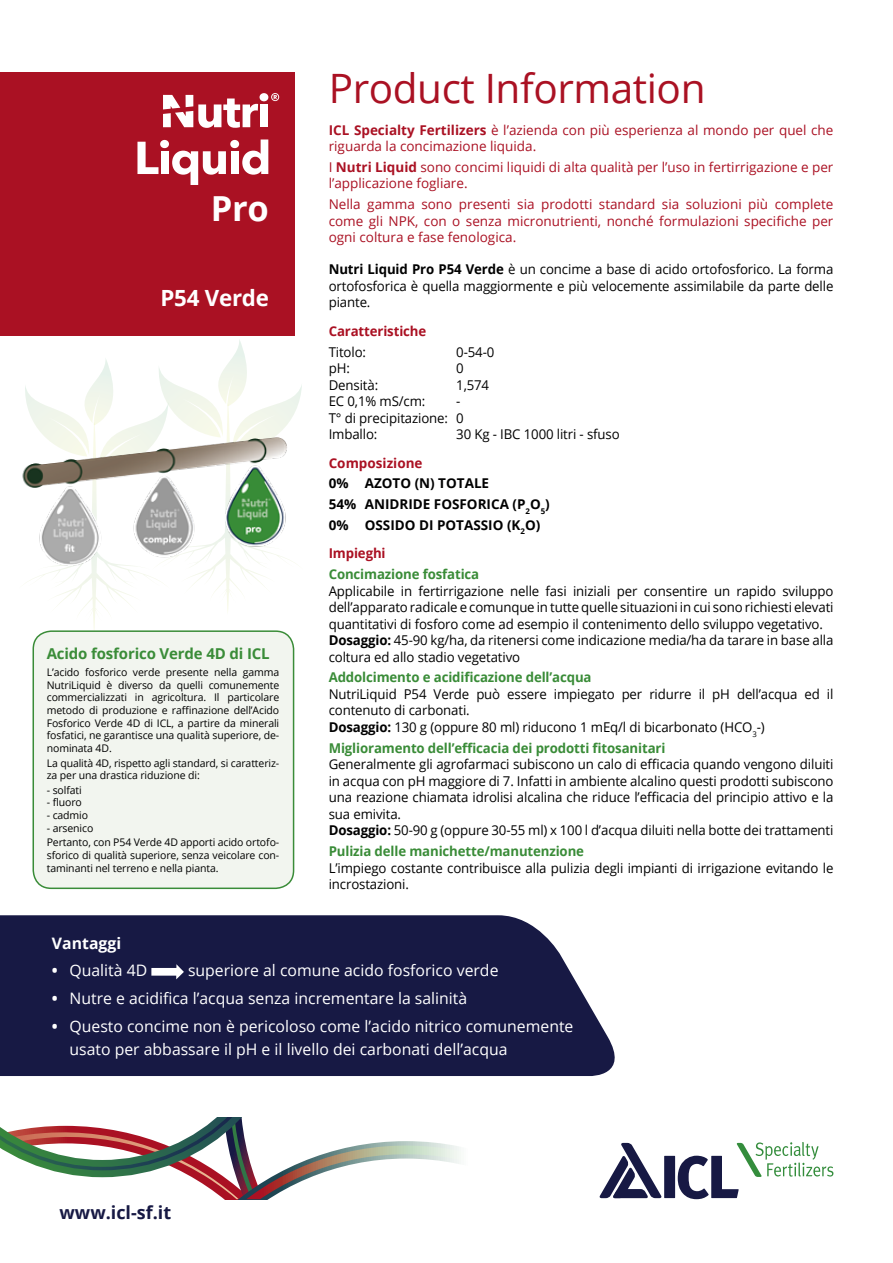
<style>
.page{position:relative;width:893px;height:1263px;background:#fff}
.page>*{position:absolute;margin:0;border:0;box-sizing:border-box;transform-origin:0 0}
.t1{font:40.5px "Open Sans";letter-spacing:-.01em;color:#aa1123}
.t2{font:700 34.5px "Open Sans";color:#fff}
.t3{font:700 22.35px "Open Sans";letter-spacing:-.01em;color:#fff}
.t4{font:700 18px "Open Sans";color:#171944}
.t5{font:15.75px/22.8px "Open Sans";color:#fff}
.t6{font:700 15.75px "Open Sans";color:#fff}
.t7{font:700 15px "Open Sans";letter-spacing:-.01em;color:#3a8c38}
.t8{font:13.5px/16.5px "Open Sans";letter-spacing:-.01em;color:#000}
.t9{font:13.5px/16.5px "Open Sans";color:#aa1123}
.t10{font:700 13.5px "Open Sans";letter-spacing:-.01em;color:#3a8c38}
.t11{font:700 13.5px/20.7px "Open Sans";color:#000}
.t12{font:700 13.5px "Open Sans";letter-spacing:-.01em;color:#aa1123}
.t13{font:10.5px/12.6px "Open Sans";letter-spacing:-.01em;color:#000}
.s1{font-weight:700}
</style>
<div class="page">
<div style="left:0;top:915px;width:615px;height:161px;background:#171944"></div>
<svg style="left:0;top:1117px;width:459px;height:82px"></svg>
<div style="left:0;top:72px;width:294px;height:264px;background:#aa1123"></div>
<svg style="left:599px;top:1143px;width:63px;height:55px"></svg>
<div style="left:664px;top:1156px;width:11px;height:42px;background:#171944"></div>
<svg style="left:678px;top:1142px;width:155px;height:57px"></svg>
<svg style="left:151px;top:964px;width:33px;height:15px"></svg>
<svg style="left:163px;top:93px;width:116px;height:35px"></svg>
<svg style="left:137px;top:139px;width:131px;height:46px"></svg>
<svg style="left:25px;top:340px;width:277px;height:294px"></svg>
<img style="left:22px;top:436px;width:271px;height:130px">
<div style="left:33px;top:631px;width:261px;height:257px;background:#f2f5ef;border-radius:18px"></div>
<div style="left:33px;top:630px;width:261px;height:259px;border:2px solid #3a8c38;border-radius:18px"></div>
<h2 class="t2" style="left:211px;top:184px;width:59px">Pro</h2>
<h3 class="t3" style="left:160px;top:282px;width:110px">P54 Verde</h3>
<p class="t7" style="left:47px;top:643px;width:224px">Acido fosforico Verde 4D di ICL</p>
<p class="t13" style="left:47px;top:666px;width:234px;text-align:justify">L’acido fosforico verde presente nella gamma NutriLiquid è diverso da quelli comunemente commercializzati in agricoltura. Il particolare metodo di produzione e raffinazione dell’Acido Fosforico Verde 4D di ICL, a partire da minerali fosfatici, ne garantisce una qualità superiore, de&shy;nominata 4D.</p>
<p class="t13" style="left:47px;top:756px;width:234px">La qualità 4D, rispetto agli standard, si caratteriz&shy;za per una drastica riduzione di:</p>
<p class="t13" style="left:47px;top:783px;width:37px">- solfati</p>
<p class="t13" style="left:47px;top:796px;width:37px">- fluoro</p>
<p class="t13" style="left:47px;top:809px;width:43px">- cadmio</p>
<p class="t13" style="left:47px;top:820px;width:234px;line-height:14.7px">- arsenico<br>Pertanto, con P54 Verde 4D apporti acido ortofo-</p>
<p class="t13" style="left:47px;top:849px;width:234px">sforico di qualità superiore, senza veicolare con&shy;taminanti nel terreno e nella pianta.</p>
<h1 class="t1" style="left:329px;top:61px;width:378px">Product Information</h1>
<p class="t9" style="left:329px;top:121px;width:506px"><span class="s1">ICL Specialty Fertilizers</span> è l’azienda con più esperienza al mondo per quel che riguarda la concimazione liquida.</p>
<p class="t9" style="left:329px;top:158px;width:506px">I <span class="s1">Nutri Liquid</span> sono concimi liquidi di alta qualità per l’uso in fertirrigazione e per l’applicazione fogliare.</p>
<p class="t9" style="left:329px;top:196px;width:506px;text-align:justify">Nella gamma sono presenti sia prodotti standard sia soluzioni più complete come gli NPK, con o senza micronutrienti, nonché formulazioni specifiche per ogni coltura e fase fenologica.</p>
<p class="t8" style="left:329px;top:261px;width:506px;text-align:justify"><span class="s1">Nutri Liquid Pro P54 Verde</span> è un concime a base di acido ortofosforico. La forma ortofosforica è quella maggiormente e più velocemente assimilabile da parte delle piante.</p>
<p class="t12" style="left:329px;top:321px;width:99px">Caratteristiche</p>
<p class="t8" style="left:329px;top:343px;width:39px">Titolo:</p>
<p class="t8" style="left:456px;top:343px;width:40px">0-54-0</p>
<p class="t8" style="left:329px;top:360px;width:23px">pH:</p>
<p class="t8" style="left:456px;top:360px;width:9px">0</p>
<p class="t8" style="left:329px;top:376px;width:51px">Densità:</p>
<p class="t8" style="left:456px;top:376px;width:34px">1,574</p>
<p class="t8" style="left:329px;top:393px;width:98px">EC 0,1% mS/cm:</p>
<p class="t8" style="left:329px;top:393px;width:137px;text-indent:127px">-<br>T° di precipitazione: 0<br>Imballo:</p>
<p class="t8" style="left:456px;top:426px;width:165px">30 Kg - IBC 1000 litri - sfuso</p>
<p class="t12" style="left:329px;top:453px;width:95px">Composizione</p>
<p class="t11" style="left:329px;top:473px;width:223px">0% AZOTO (N) TOTALE<br>54% ANIDRIDE FOSFORICA (P<sub>2</sub>O<sub>5</sub>)<br>0% OSSIDO DI POTASSIO (K<sub>2</sub>O)</p>
<p class="t12" style="left:329px;top:544px;width:58px">Impieghi</p>
<p class="t10" style="left:329px;top:565px;width:152px">Concimazione fosfatica</p>
<p class="t8" style="left:329px;top:582px;width:506px">Applicabile in fertirrigazione nelle fasi iniziali per consentire un rapido sviluppo dell’apparato radicale e comunque in tutte quelle situazioni in cui sono richiesti elevati quantitativi di fosforo come ad esempio il contenimento dello sviluppo vegetativo.<br><span class="s1">Dosaggio:</span> 45-90 kg/ha, da ritenersi come indicazione media/ha da tarare in base alla coltura ed allo stadio vegetativo</p>
<p class="t10" style="left:329px;top:668px;width:264px">Addolcimento e acidificazione dell’acqua</p>
<p class="t8" style="left:329px;top:685px;width:506px">NutriLiquid P54 Verde può essere impiegato per ridurre il pH dell’acqua ed il contenuto di carbonati.<br><span class="s1">Dosaggio:</span> 130 g (oppure 80 ml) riducono 1 mEq/l di bicarbonato (HCO<sub>3</sub>-)</p>
<p class="t10" style="left:329px;top:738px;width:338px">Miglioramento dell’efficacia dei prodotti fitosanitari</p>
<p class="t8" style="left:329px;top:756px;width:506px">Generalmente gli agrofarmaci subiscono un calo di efficacia quando vengono diluiti in acqua con pH maggiore di 7. Infatti in ambiente alcalino questi prodotti subiscono una reazione chiamata idrolisi alcalina che riduce l’efficacia del principio attivo e la sua emivita.<br><span class="s1">Dosaggio:</span> 50-90 g (oppure 30-55 ml) x 100 l d’acqua diluiti nella botte dei trattamenti</p>
<p class="t10" style="left:329px;top:841px;width:257px">Pulizia delle manichette/manutenzione</p>
<p class="t8" style="left:329px;top:859px;width:506px">L’impiego costante contribuisce alla pulizia degli impianti di irrigazione evitando le incrostazioni.</p>
<p class="t6" style="left:52px;top:932px;width:71px">Vantaggi</p>
<p class="t5" style="left:52px;top:959px;width:97px"><span class="s1">•</span> Qualità 4D</p>
<p class="t5" style="left:188px;top:959px;width:312px">superiore al comune acido fosforico verde</p>
<p class="t5" style="left:52px;top:987px;width:417px"><span class="s1">•</span> Nutre e acidifica l’acqua senza incrementare la salinità</p>
<p class="t5" style="left:70px;top:1014px;width:505px;text-indent:-18px"><span class="s1">•</span> Questo concime non è pericoloso come l’acido nitrico comunemente usato per abbassare il pH e il livello dei carbonati dell’acqua</p>
<h3 class="t4" style="left:60px;top:1200px;width:113px">www.icl-sf.it</h3>
</div>
